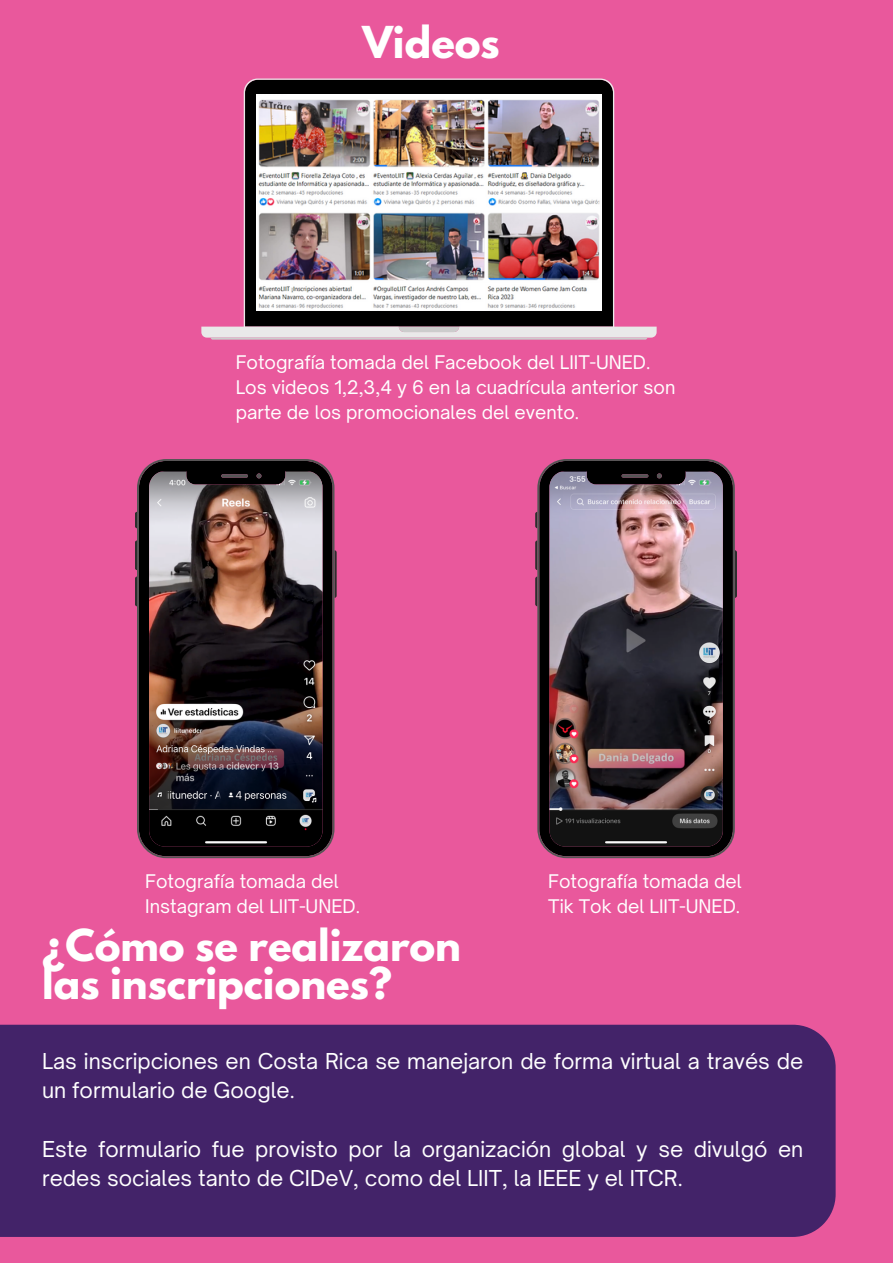
<style>
.page{position:relative;width:893px;height:1264px;background:#fff}
.page>*{position:absolute;margin:0;border:0;box-sizing:border-box;transform-origin:0 0}
.t1{font:700 39px/38.2px "League Spartan";color:#fff}
.t2{font:21px/29.2px "Open Sauce One";color:#fff}
.t3{font:18px/24.8px "Open Sauce One";color:#fff}
</style>
<div class="page">
<div style="left:0;top:0;width:892px;height:1262px;background:#e9589c"></div>
<svg style="left:201px;top:79px;width:455px;height:258px"></svg>
<svg style="left:211px;top:326px;width:436px;height:13px;background:#dfd9dc"></svg>
<img style="left:256px;top:94px;width:345px;height:216px">
<div style="left:0;top:1024px;width:835px;height:212px;background:#432369"></div>
<svg style="left:535px;top:512px;width:2px;height:16px"></svg>
<svg style="left:535px;top:540px;width:2px;height:30px"></svg>
<svg style="left:535px;top:576px;width:2px;height:30px"></svg>
<svg style="left:734px;top:550px;width:3px;height:48px"></svg>
<img style="left:537px;top:459px;width:197px;height:399px">
<svg style="left:135px;top:512px;width:2px;height:16px"></svg>
<svg style="left:135px;top:540px;width:2px;height:30px"></svg>
<svg style="left:135px;top:576px;width:2px;height:30px"></svg>
<svg style="left:334px;top:550px;width:2px;height:48px"></svg>
<img style="left:137px;top:459px;width:197px;height:399px">
<p class="t1" style="left:362px;top:28px;width:139px">Videos</p>
<p class="t3" style="left:236px;top:350px;width:416px">Fotografía tomada del Facebook del LIIT-UNED.</p>
<p class="t3" style="left:236px;top:374px;width:441px">Los videos 1,2,3,4 y 6 en la cuadrícula anterior son parte de los promocionales del evento.</p>
<p class="t3" style="left:145px;top:868px;width:216px">Fotografía tomada del<br>Instagram del LIIT-UNED.</p>
<p class="t3" style="left:548px;top:868px;width:195px">Fotografía tomada del<br>Tik Tok del LIIT-UNED.</p>
<p class="t1" style="left:42px;top:931px;width:420px">¿Cómo se realizaron las inscripciones?</p>
<p class="t2" style="left:42px;top:1046px;width:762px">Las inscripciones en Costa Rica se manejaron de forma virtual a través de un formulario de Google.</p>
<p class="t2" style="left:42px;top:1134px;width:762px">Este formulario fue provisto por la organización global y se divulgó en redes sociales tanto de CIDeV, como del LIIT, la IEEE y el ITCR.</p>
</div>
